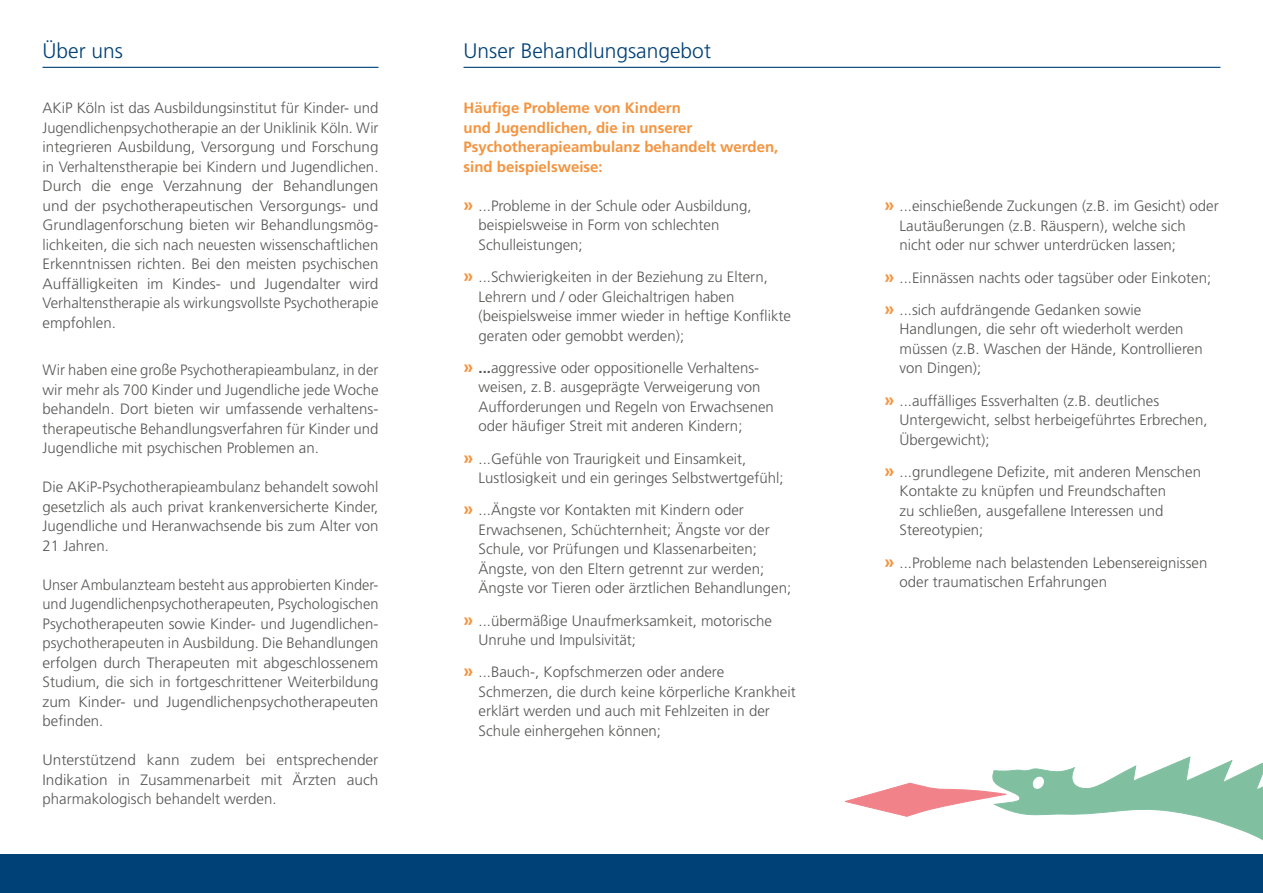
<style>
.page{position:relative;width:1263px;height:893px;background:#fff}
.page>*{position:absolute;margin:0;border:0;box-sizing:border-box;transform-origin:0 0}
.t1{font:300 21px "Frutiger LT";color:#004177}
.t2{font:300 15px/19.5px "Frutiger LT";color:#575756}
.t3{font:700 15px/19.5px "Frutiger LT";color:#f4943f}
.s1{font-weight:700;font-size:18px;color:#f4943f}
.s2{font-weight:700}
</style>
<div class="page">
<svg style="left:845px;top:756px;width:418px;height:85px"></svg>
<div style="left:0;top:855px;width:1263px;height:38px;background:#004177"></div>
<hr style="left:463px;top:67px;width:757px;height:1px;background:#004177">
<hr style="left:43px;top:67px;width:335px;height:1px;background:#004177">
<h1 class="t1" style="left:43px;top:39px;width:82px">Über uns</h1>
<h1 class="t1" style="left:463px;top:39px;width:249px">Unser Behandlungsangebot</h1>
<p class="t2" style="left:43px;top:99px;width:337px;text-align:justify">AKiP Köln ist das Ausbildungsinstitut für Kinder- und Jugendlichenpsychotherapie an der Uniklinik Köln. Wir integrieren Ausbildung, Versorgung und Forschung in Verhaltenstherapie bei Kindern und Jugendlichen.<br>Durch die enge Verzahnung der Behandlungen und der psychotherapeutischen Versorgungs- und Grundlagenforschung bieten wir Behandlungsmög&shy;lichkeiten, die sich nach neuesten wissenschaftlichen Erkenntnissen richten. Bei den meisten psychischen Auffälligkeiten im Kindes- und Jugendalter wird Verhaltenstherapie als wirkungsvollste Psychotherapie empfohlen.</p>
<p class="t2" style="left:43px;top:361px;width:337px;text-align:justify">Wir haben eine große Psychotherapieambulanz, in der wir mehr als 700 Kinder und Jugendliche jede Woche behandeln. Dort bieten wir umfassende verhaltens&shy;therapeutische Behandlungsverfahren für Kinder und Jugendliche mit psychischen Problemen an.</p>
<p class="t2" style="left:43px;top:478px;width:337px;text-align:justify">Die AKiP-Psychotherapieambulanz behandelt sowohl gesetzlich als auch privat krankenversicherte Kinder, Jugendliche und Heranwachsende bis zum Alter von 21 Jahren.</p>
<p class="t2" style="left:43px;top:575px;width:337px;text-align:justify">Unser Ambulanzteam besteht aus approbierten Kinder&shy;und Jugendlichenpsychotherapeuten, Psychologischen Psychotherapeuten sowie Kinder- und Jugendlichen&shy;psychotherapeuten in Ausbildung. Die Behandlungen erfolgen durch Therapeuten mit abgeschlossenem Studium, die sich in fortgeschrittener Weiterbildung zum Kinder- und Jugendlichenpsychotherapeuten befinden.</p>
<p class="t2" style="left:43px;top:751px;width:337px;text-align:justify">Unterstützend kann zudem bei entsprechender Indikation in Zusammenarbeit mit Ärzten auch pharmakologisch behandelt werden.</p>
<p class="t3" style="left:463px;top:98px;width:316px">Häufige Probleme von Kindern<br>und Jugendlichen, die in unserer<br>Psychotherapieambulanz behandelt werden, sind beispielsweise:</p>
<p class="t2" style="left:478px;top:196px;width:275px;text-indent:-15px"><span class="s1">»</span> ...Probleme in der Schule oder Ausbildung, beispielsweise in Form von schlechten<br>Schulleistungen;</p>
<p class="t2" style="left:478px;top:267px;width:314px;text-indent:-15px"><span class="s1">»</span> ...Schwierigkeiten in der Beziehung zu Eltern, Lehrern und / oder Gleichaltrigen haben (beispielsweise immer wieder in heftige Konflikte geraten oder gemobbt werden);</p>
<p class="t2" style="left:478px;top:358px;width:297px;text-indent:-15px"><span class="s1">»</span> <span class="s2">...</span>aggressive oder oppositionelle Verhaltens&shy;weisen, z.B. ausgeprägte Verweigerung von Aufforderungen und Regeln von Erwachsenen oder häufiger Streit mit anderen Kindern;</p>
<p class="t2" style="left:478px;top:449px;width:307px;text-indent:-15px"><span class="s1">»</span> ...Gefühle von Traurigkeit und Einsamkeit,<br>Lustlosigkeit und ein geringes Selbstwertgefühl;</p>
<p class="t2" style="left:478px;top:501px;width:314px;text-indent:-15px"><span class="s1">»</span> ...Ängste vor Kontakten mit Kindern oder Erwachsenen, Schüchternheit; Ängste vor der Schule, vor Prüfungen und Klassenarbeiten; Ängste, von den Eltern getrennt zur werden; Ängste vor Tieren oder ärztlichen Behandlungen;</p>
<p class="t2" style="left:478px;top:611px;width:295px;text-indent:-15px"><span class="s1">»</span> ...übermäßige Unaufmerksamkeit, motorische<br>Unruhe und Impulsivität;</p>
<p class="t2" style="left:478px;top:663px;width:319px;text-indent:-15px"><span class="s1">»</span> ...Bauch-, Kopfschmerzen oder andere Schmerzen, die durch keine körperliche Krankheit erklärt werden und auch mit Fehlzeiten in der Schule einhergehen können;</p>
<p class="t2" style="left:899px;top:196px;width:321px;text-indent:-15px"><span class="s1">»</span> ...einschießende Zuckungen (z.B. im Gesicht) oder<br>Lautäußerungen (z.B. Räuspern), welche sich nicht oder nur schwer unterdrücken lassen;</p>
<p class="t2" style="left:884px;top:261px;width:328px;line-height:32.2px"><span class="s1">»</span> ...Einnässen nachts oder tagsüber oder Einkoten; <span class="s1">»</span> ...sich aufdrängende Gedanken sowie</p>
<p class="t2" style="left:899px;top:320px;width:305px">Handlungen, die sehr oft wiederholt werden müssen (z.B. Waschen der Hände, Kontrollieren von Dingen);</p>
<p class="t2" style="left:899px;top:391px;width:310px;text-indent:-15px"><span class="s1">»</span> ...auffälliges Essverhalten (z.B. deutliches<br>Untergewicht, selbst herbeigeführtes Erbrechen,<br>Übergewicht);</p>
<p class="t2" style="left:899px;top:462px;width:303px;text-indent:-15px"><span class="s1">»</span> ...grundlegene Defizite, mit anderen Menschen Kontakte zu knüpfen und Freundschaften<br>zu schließen, ausgefallene Interessen und Stereotypien;</p>
<p class="t2" style="left:899px;top:553px;width:309px;text-indent:-15px"><span class="s1">»</span> ...Probleme nach belastenden Lebensereignissen oder traumatischen Erfahrungen</p>
</div>
